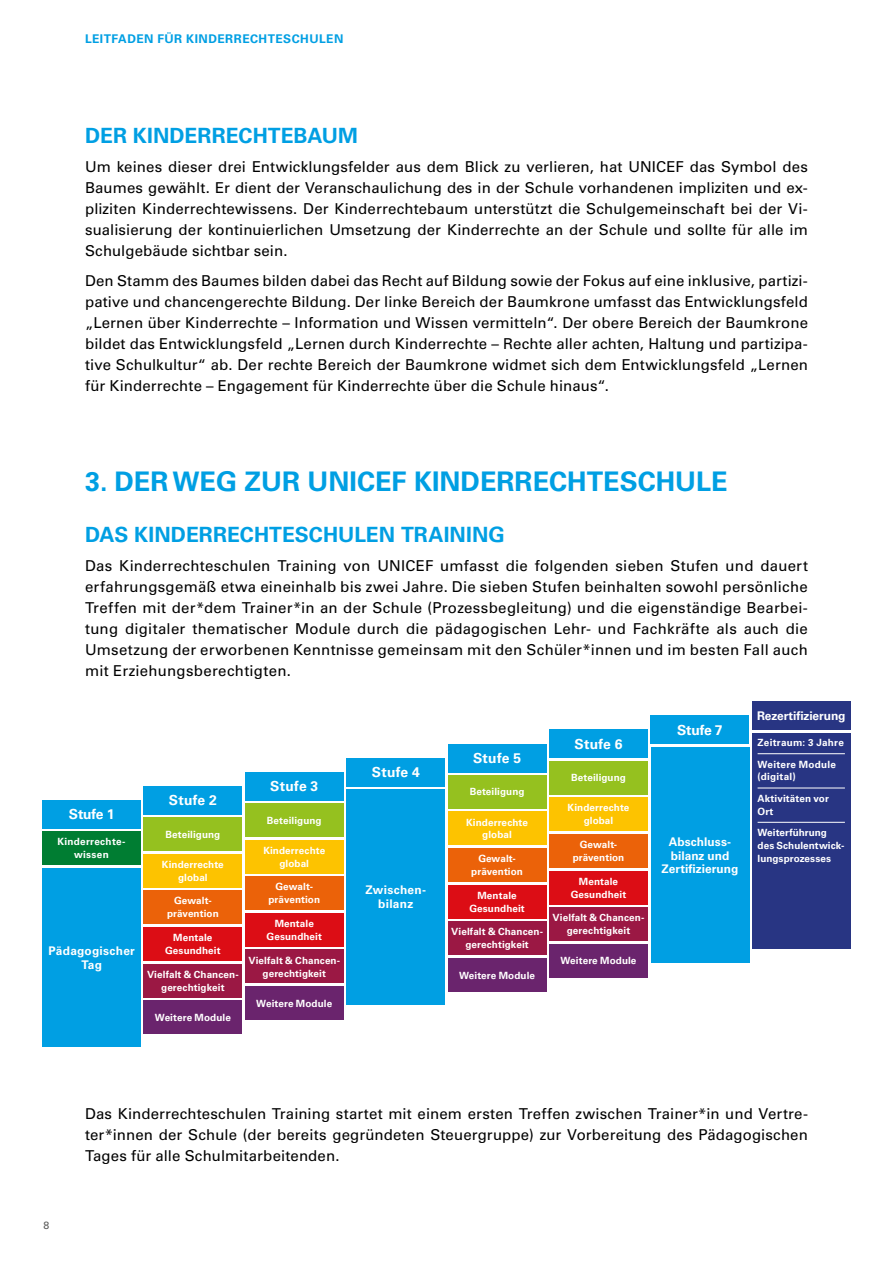
<style>
.page{position:relative;width:893px;height:1263px;background:#fff}
.page>*{position:absolute;margin:0;border:0;box-sizing:border-box;transform-origin:0 0}
.t1{font:700 27px "Univers LT Std";color:#009fe3}
.t2{font:700 21px "Univers LT Std";letter-spacing:.005em;color:#009fe3}
.t3{font:15px/21px "Univers LT Std";letter-spacing:.01em;color:#000;text-align:justify}
.t4{font:700 13.95px "Univers LT Std";letter-spacing:.015em;color:#fff}
.t5{font:700 12px "Univers LT Std";letter-spacing:.04em;color:#009fe3}
.t6{font:700 11.85px/14px "Univers LT Std";letter-spacing:.005em;color:#fff;text-align:center}
.t7{font:700 11.85px/14px "Univers LT Std";letter-spacing:.025em;color:#fff;text-align:center}
.t8{font:10.5px "Univers LT Std";color:#575756}
.t9{font:700 9.9px/12.9px "Univers LT Std";letter-spacing:.01em;color:#fff;text-align:center}
.t10{font:700 9.9px/21.3px "Univers LT Std";letter-spacing:.03em;color:#fff}
.s1{font-size:12px}
</style>
<div class="page">
<div style="left:144px;top:786px;width:98px;height:28px;background:#009fe3"></div>
<div style="left:245px;top:772px;width:98px;height:28px;background:#009fe3"></div>
<div style="left:347px;top:758px;width:98px;height:28px;background:#009fe3"></div>
<div style="left:448px;top:744px;width:98px;height:28px;background:#009fe3"></div>
<div style="left:549px;top:730px;width:99px;height:28px;background:#009fe3"></div>
<div style="left:144px;top:817px;width:98px;height:34px;background:#95c11f"></div>
<div style="left:448px;top:775px;width:98px;height:34px;background:#95c11f"></div>
<div style="left:245px;top:803px;width:98px;height:34px;background:#95c11f"></div>
<div style="left:549px;top:761px;width:99px;height:34px;background:#95c11f"></div>
<div style="left:144px;top:854px;width:98px;height:33px;background:#fdc300"></div>
<div style="left:448px;top:811px;width:98px;height:34px;background:#fdc300"></div>
<div style="left:245px;top:840px;width:98px;height:33px;background:#fdc300"></div>
<div style="left:549px;top:797px;width:99px;height:34px;background:#fdc300"></div>
<div style="left:144px;top:890px;width:98px;height:34px;background:#eb6209"></div>
<div style="left:448px;top:848px;width:98px;height:34px;background:#eb6209"></div>
<div style="left:245px;top:876px;width:98px;height:34px;background:#eb6209"></div>
<div style="left:549px;top:834px;width:99px;height:34px;background:#eb6209"></div>
<div style="left:144px;top:927px;width:98px;height:34px;background:#dc0d15"></div>
<div style="left:448px;top:885px;width:98px;height:33px;background:#dc0d15"></div>
<div style="left:245px;top:913px;width:98px;height:34px;background:#dc0d15"></div>
<div style="left:549px;top:871px;width:99px;height:33px;background:#dc0d15"></div>
<div style="left:144px;top:964px;width:98px;height:33px;background:#9b1844"></div>
<div style="left:448px;top:921px;width:98px;height:34px;background:#9b1844"></div>
<div style="left:245px;top:949px;width:98px;height:34px;background:#9b1844"></div>
<div style="left:549px;top:907px;width:99px;height:34px;background:#9b1844"></div>
<div style="left:144px;top:1000px;width:98px;height:34px;background:#6a246d"></div>
<div style="left:448px;top:958px;width:98px;height:34px;background:#6a246d"></div>
<div style="left:245px;top:986px;width:98px;height:34px;background:#6a246d"></div>
<div style="left:549px;top:944px;width:99px;height:34px;background:#6a246d"></div>
<div style="left:651px;top:716px;width:98px;height:28px;background:#009fe3"></div>
<div style="left:346px;top:789px;width:99px;height:215px;background:#009fe3"></div>
<div style="left:651px;top:747px;width:98px;height:216px;background:#009fe3"></div>
<div style="left:752px;top:702px;width:98px;height:28px;background:#283583"></div>
<div style="left:752px;top:733px;width:98px;height:216px;background:#283583"></div>
<hr style="left:758px;top:753px;width:87px;height:1px;background:#fff">
<hr style="left:758px;top:787px;width:87px;height:1px;background:#fff">
<hr style="left:758px;top:822px;width:87px;height:1px;background:#fff">
<div style="left:42px;top:831px;width:99px;height:34px;background:#007d32"></div>
<div style="left:42px;top:800px;width:99px;height:28px;background:#009fe3"></div>
<div style="left:42px;top:868px;width:99px;height:179px;background:#009fe3"></div>
<p class="t5" style="left:85px;top:31px;width:260px">LEITFADEN FÜR KINDERRECHTESCHULEN</p>
<h2 class="t2" style="left:85px;top:123px;width:274px">DER KINDERRECHTEBAUM</h2>
<p class="t3" style="left:85px;top:157px;width:724px">Um keines dieser drei Entwicklungsfelder aus dem Blick zu verlieren, hat UNICEF das Symbol des Baumes gewählt. Er dient der Veranschaulichung des in der Schule vorhandenen impliziten und ex&shy;pliziten Kinderrechtewissens. Der Kinderrechtebaum unterstützt die Schulgemeinschaft bei der Vi&shy;sualisierung der kontinuierlichen Umsetzung der Kinderrechte an der Schule und sollte für alle im Schulgebäude sichtbar sein.</p>
<p class="t3" style="left:85px;top:270px;width:724px">Den Stamm des Baumes bilden dabei das Recht auf Bildung sowie der Fokus auf eine inklusive, partizi&shy;pative und chancengerechte Bildung. Der linke Bereich der Baumkrone umfasst das Entwicklungsfeld „Lernen über Kinderrechte – Information und Wissen vermitteln“. Der obere Bereich der Baumkrone bildet das Entwicklungsfeld „Lernen durch Kinderrechte – Rechte aller achten, Haltung und partizipa&shy;tive Schulkultur“ ab. Der rechte Bereich der Baumkrone widmet sich dem Entwicklungsfeld „Lernen für Kinderrechte – Engagement für Kinderrechte über die Schule hinaus“.</p>
<h1 class="t1" style="left:85px;top:466px;width:644px">3. DER WEG ZUR UNICEF KINDERRECHTESCHULE</h1>
<h2 class="t2" style="left:85px;top:522px;width:421px">DAS KINDERRECHTESCHULEN TRAINING</h2>
<p class="t3" style="left:85px;top:556px;width:724px">Das Kinderrechteschulen Training von UNICEF umfasst die folgenden sieben Stufen und dauert erfahrungsgemäß etwa eineinhalb bis zwei Jahre. Die sieben Stufen beinhalten sowohl persönliche Treffen mit der*dem Trainer*in an der Schule (Prozessbegleitung) und die eigenständige Bearbei&shy;tung digitaler thematischer Module durch die pädagogischen Lehr- und Fachkräfte als auch die Umsetzung der erworbenen Kenntnisse gemeinsam mit den Schüler*innen und im besten Fall auch mit Erziehungsberechtigten.</p>
<p class="t4" style="left:69px;top:806px;width:47px">Stufe 1</p>
<p class="t10" style="left:58px;top:835px;width:69px;line-height:12.9px;text-align:center">Kinderrechte&shy;wissen</p>
<p class="t6" style="left:49px;top:943px;width:88px">Pädagogischer<br>Tag</p>
<p class="t4" style="left:169px;top:792px;width:50px">Stufe 2</p>
<p class="t9" style="left:165px;top:828px;width:56px">Beteiligung</p>
<p class="t9" style="left:162px;top:858px;width:63px">Kinderrechte global</p>
<p class="t9" style="left:167px;top:894px;width:53px">Gewalt&shy;prävention</p>
<p class="t9" style="left:165px;top:931px;width:57px">Mentale<br>Gesundheit</p>
<p class="t9" style="left:147px;top:968px;width:93px">Vielfalt &amp; Chancen&shy;gerechtigkeit</p>
<p class="t9" style="left:155px;top:1011px;width:77px">Weitere Module</p>
<p class="t4" style="left:270px;top:778px;width:50px">Stufe 3</p>
<p class="t9" style="left:267px;top:814px;width:56px">Beteiligung</p>
<p class="t9" style="left:263px;top:844px;width:63px">Kinderrechte global</p>
<p class="t9" style="left:268px;top:880px;width:53px">Gewalt&shy;prävention</p>
<p class="t9" style="left:267px;top:917px;width:57px">Mentale<br>Gesundheit</p>
<p class="t9" style="left:248px;top:954px;width:93px">Vielfalt &amp; Chancen&shy;gerechtigkeit</p>
<p class="t9" style="left:256px;top:997px;width:77px">Weitere Module</p>
<p class="t4" style="left:372px;top:764px;width:50px">Stufe 4</p>
<p class="t7" style="left:365px;top:883px;width:62px">Zwischen&shy;bilanz</p>
<p class="t4" style="left:473px;top:750px;width:50px">Stufe 5</p>
<p class="t9" style="left:470px;top:785px;width:56px">Beteiligung</p>
<p class="t9" style="left:466px;top:816px;width:63px">Kinderrechte global</p>
<p class="t9" style="left:471px;top:852px;width:53px">Gewalt&shy;prävention</p>
<p class="t9" style="left:469px;top:889px;width:57px">Mentale<br>Gesundheit</p>
<p class="t9" style="left:451px;top:925px;width:93px">Vielfalt &amp; Chancen&shy;gerechtigkeit</p>
<p class="t9" style="left:459px;top:969px;width:77px">Weitere Module</p>
<p class="t4" style="left:574px;top:736px;width:50px">Stufe 6</p>
<p class="t9" style="left:571px;top:771px;width:56px">Beteiligung</p>
<p class="t9" style="left:568px;top:802px;width:63px">Kinderrechte global</p>
<p class="t9" style="left:573px;top:838px;width:53px">Gewalt&shy;prävention</p>
<p class="t9" style="left:571px;top:875px;width:57px">Mentale<br>Gesundheit</p>
<p class="t9" style="left:553px;top:911px;width:93px">Vielfalt &amp; Chancen&shy;gerechtigkeit</p>
<p class="t9" style="left:560px;top:954px;width:77px">Weitere Module</p>
<p class="t4" style="left:677px;top:722px;width:47px">Stufe 7</p>
<p class="t6" style="left:662px;top:834px;width:78px">Abschluss&shy;bilanz und<br>Zertifizierung</p>
<p class="t6" style="left:757px;top:709px;width:90px">Rezertifizie<span class="s1">rung</span></p>
<p class="t10" style="left:758px;top:732px;width:88px">Zeitraum: 3 Jahre<br>Weitere Module</p>
<p class="t9" style="left:758px;top:766px;width:73px;line-height:21.3px;text-align:left">(digital)<br>Aktivitäten vor</p>
<p class="t9" style="left:758px;top:801px;width:71px;line-height:21.3px;text-align:left">Ort<br>Weiterführung</p>
<p class="t9" style="left:758px;top:839px;width:88px;text-align:left">des Schulentwick&shy;lungsprozesses</p>
<p class="t8" style="left:43px;top:1219px;width:7px">8</p>
<p class="t3" style="left:85px;top:1103px;width:724px">Das Kinderrechteschulen Training startet mit einem ersten Treffen zwischen Trainer*in und Vertre&shy;ter*innen der Schule (der bereits gegründeten Steuergruppe) zur Vorbereitung des Pädagogischen Tages für alle Schulmitarbeitenden.</p>
</div>
